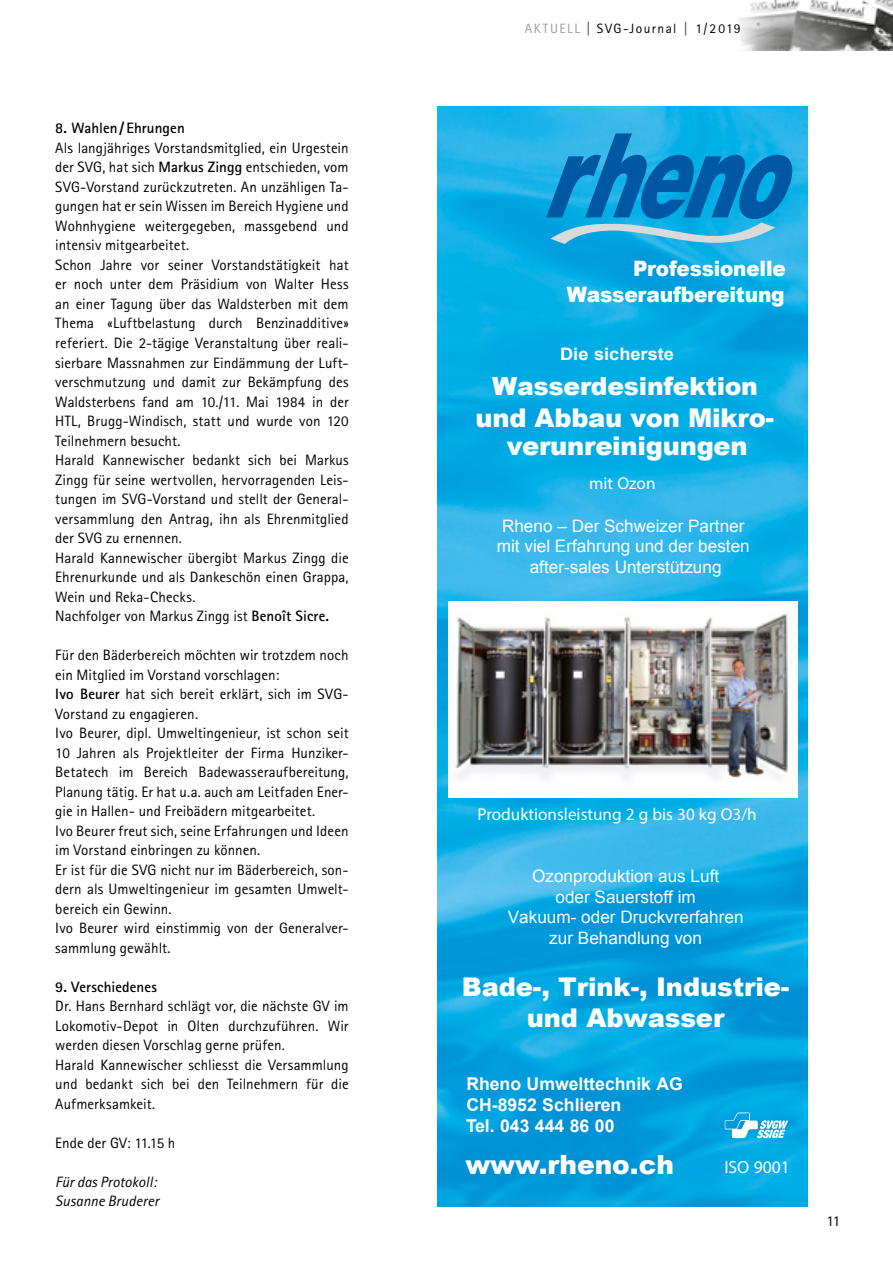
<style>
.page{position:relative;width:893px;height:1263px;background:#fff}
.page>*{position:absolute;margin:0;border:0;box-sizing:border-box;transform-origin:0 0}
.t1{font:900 26.4px "Arial";color:#fff}
.t2{font:900 25.8px/28.3px "Arial";letter-spacing:-.01em;color:#fff;text-align:center}
.t3{font:900 25.05px "Arial";letter-spacing:-.01em;color:#fff}
.t4{font:900 21.15px/25.5px "Arial";letter-spacing:-.01em;color:#fff;text-align:right;scale:.94 1}
.t5{font:700 17.7px/21.1px "Arial";color:#fff}
.t6{font:900 17.7px "Frutiger";color:#fff}
.t7{font:17.25px/20.5px "Arial";color:#fff;text-align:center}
.t8{font:300 17.25px "Frutiger";color:#fff}
.t9{font:700 17.25px "Arial";color:#fff;scale:1.06 1}
.t10{font:15px/19.5px "Rotis Sans Serif Pro";letter-spacing:.005em;color:#000}
.t11{font:700 15px "Rotis Sans Serif Pro";letter-spacing:.005em;color:#000}
.t12{font:italic 15px/19.5px "Rotis Sans Serif Pro";letter-spacing:.005em;color:#000}
.t13{font:13.5px "Rotis Sans Serif Pro";letter-spacing:.11em;color:#000}
.s1{font-weight:700}
.s2{color:#9d9d9c}
</style>
<div class="page">
<img style="left:739px;top:0;width:154px;height:51px">
<img style="left:438px;top:107px;width:370px;height:1099px">
<svg style="left:546px;top:133px;width:249px;height:111px;background:#1993cd"></svg>
<img style="left:723px;top:1111px;width:66px;height:30px">
<img style="left:448px;top:602px;width:349px;height:195px">
<p class="t11" style="left:55px;top:119px;width:131px">8. Wahlen / Ehrungen</p>
<p class="t10" style="left:55px;top:138px;width:295px">Als langjähriges Vorstandsmitglied, ein Urgestein der SVG, hat sich <span class="s1">Markus Zingg</span> entschieden, vom SVG-Vorstand zurückzutreten. An unzähligen Ta&shy;gungen hat er sein Wissen im Bereich Hygiene und Wohnhygiene weitergegeben, massgebend und intensiv mitgearbeitet.<br>Schon Jahre vor seiner Vorstandstätigkeit hat er noch unter dem Präsidium von Walter Hess an einer Tagung über das Waldsterben mit dem Thema «Luftbelastung durch Benzinadditive» referiert. Die 2-tägige Veranstaltung über reali&shy;sierbare Massnahmen zur Eindämmung der Luft&shy;verschmutzung und damit zur Bekämpfung des Waldsterbens fand am 10./11. Mai 1984 in der HTL, Brugg-Windisch, statt und wurde von 120<br>Teilnehmern besucht.<br>Harald Kannewischer bedankt sich bei Markus Zingg für seine wertvollen, hervorragenden Leis&shy;tungen im SVG-Vorstand und stellt der General&shy;versammlung den Antrag, ihn als Ehrenmitglied der SVG zu ernennen.<br>Harald Kannewischer übergibt Markus Zingg die Ehrenurkunde und als Dankeschön einen Grappa, Wein und Reka-Checks.<br>Nachfolger von Markus Zingg ist <span class="s1">Benoît Sicre.</span></p>
<p class="t10" style="left:55px;top:645px;width:295px">Für den Bäderbereich möchten wir trotzdem noch ein Mitglied im Vorstand vorschlagen:<br><span class="s1">Ivo Beurer</span> hat sich bereit erklärt, sich im SVG-Vorstand zu engagieren.<br>Ivo Beurer, dipl. Umweltingenieur, ist schon seit 10 Jahren als Projektleiter der Firma Hunziker-Betatech im Bereich Badewasseraufbereitung, Planung tätig. Er hat u.a. auch am Leitfaden Ener&shy;gie in Hallen- und Freibädern mitgearbeitet.<br>Ivo Beurer freut sich, seine Erfahrungen und Ideen im Vorstand einbringen zu können.<br>Er ist für die SVG nicht nur im Bäderbereich, son&shy;dern als Umweltingenieur im gesamten Umwelt&shy;bereich ein Gewinn.<br>Ivo Beurer wird einstimmig von der Generalver&shy;sammlung gewählt.</p>
<p class="t11" style="left:55px;top:977px;width:103px">9. Verschiedenes</p>
<p class="t10" style="left:55px;top:996px;width:295px">Dr. Hans Bernhard schlägt vor, die nächste GV im Lokomotiv-Depot in Olten durchzuführen. Wir werden diesen Vorschlag gerne prüfen.<br>Harald Kannewischer schliesst die Versammlung und bedankt sich bei den Teilnehmern für die Aufmerksamkeit.</p>
<p class="t10" style="left:55px;top:1133px;width:122px">Ende der GV: 11.15 h</p>
<p class="t12" style="left:55px;top:1172px;width:105px">Für das Protokoll:<br>Susanne Bruderer</p>
<p class="t13" style="left:525px;top:20px;width:217px"><span class="s2">AKTUELL</span> | SVG-Journal | 1/2019</p>
<h3 class="t4" style="left:567px;top:255px;width:235px">Professionelle<br>Wasseraufbereitung</h3>
<p class="t9" style="left:560px;top:342px;width:109px">Die sicherste</p>
<h3 class="t3" style="left:492px;top:367px;width:267px">Wasserdesinfektion</h3>
<h2 class="t2" style="left:475px;top:402px;width:300px">und Abbau von Mikro&shy;verunreinigungen</h2>
<p class="t8" style="left:589px;top:472px;width:68px">mit Ozon</p>
<p class="t7" style="left:497px;top:515px;width:255px">Rheno – Der Schweizer Partner mit viel Erfahrung und der besten after-sales Unterstützung</p>
<p class="t8" style="left:477px;top:804px;width:281px">Produktionsleistung 2 g bis 30 kg O3/h</p>
<p class="t7" style="left:508px;top:866px;width:237px">Ozonproduktion aus Luft<br>oder Sauerstoff im<br>Vakuum- oder Druckvrerfahren zur Behandlung von</p>
<h2 class="t2" style="left:462px;top:970px;width:329px;line-height:30.9px">Bade-, Trink-, Industrie&shy;und Abwasser</h2>
<p class="t5" style="left:466px;top:1073px;width:218px">Rheno Umwelttechnik AG<br>CH-8952 Schlieren<br>Tel. 043 444 86 00</p>
<h1 class="t1" style="left:465px;top:1145px;width:210px">www.rheno.ch</h1>
<p class="t6" style="left:724px;top:1156px;width:67px">ISO 9001</p>
<p class="t10" style="left:827px;top:1211px;width:15px">11</p>
</div>
